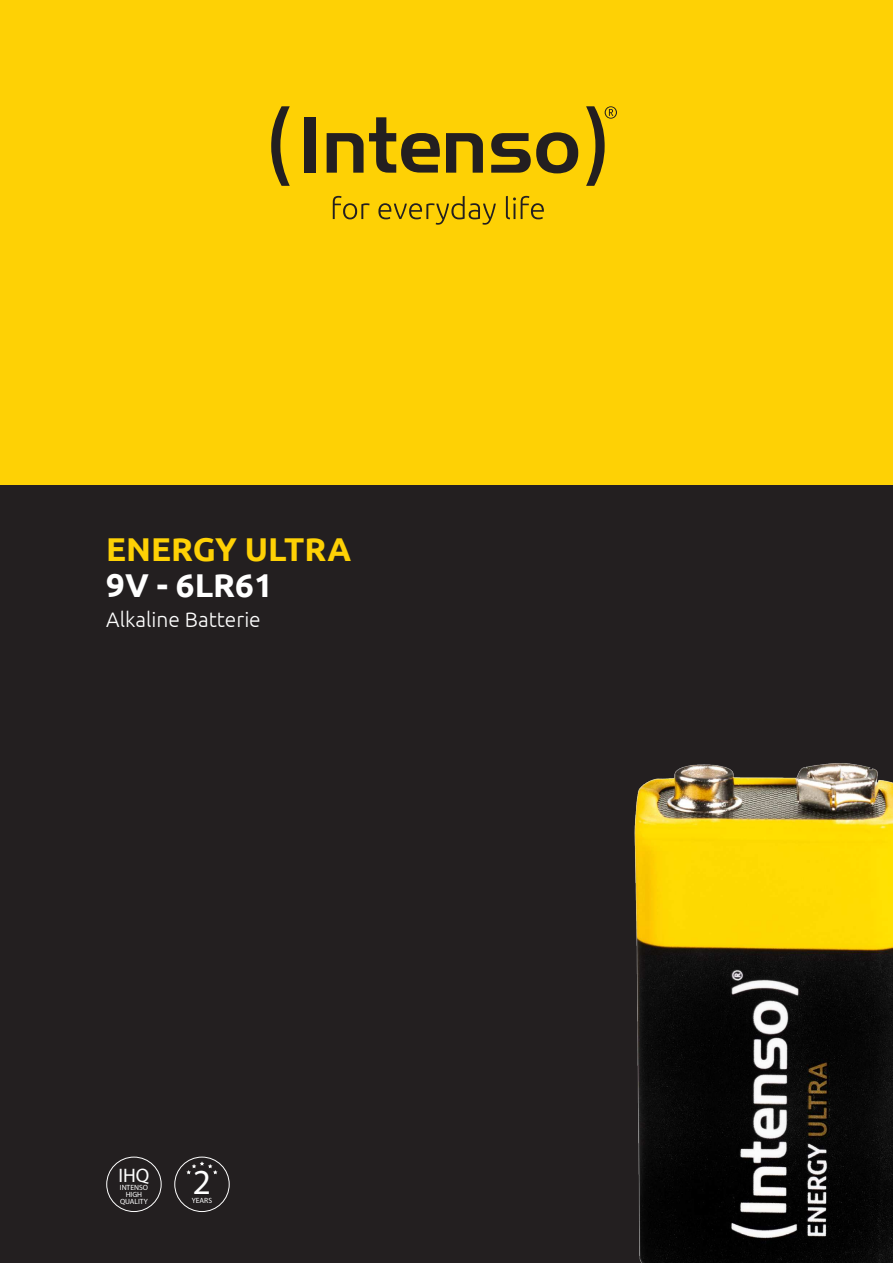
<style>
.page{position:relative;width:893px;height:1263px;background:#231f20}
.page>*{position:absolute;margin:0;border:0;box-sizing:border-box;transform-origin:0 0}
.t1{font:35.25px "Myriad Pro";color:#fff}
.t2{font:700 33px "Ubuntu";color:#fed105}
.t3{font:700 33px "Ubuntu";color:#fff}
.t4{font:300 21px "Ubuntu";color:#fff}
.t5{font:19.65px "Myriad Pro";color:#fff}
.t6{font:7.5px/7.1px "Myriad Pro";color:#fff;text-align:center}
</style>
<div class="page">
<div style="left:0;top:0;width:893px;height:485px;background:#fed105"></div>
<svg style="left:586px;top:106px;width:31px;height:80px"></svg>
<svg style="left:271px;top:106px;width:19px;height:80px"></svg>
<div style="left:305px;top:117px;width:11px;height:56px;background:#231f20"></div>
<svg style="left:446px;top:133px;width:37px;height:40px"></svg>
<svg style="left:491px;top:132px;width:87px;height:41px"></svg>
<svg style="left:327px;top:117px;width:113px;height:56px"></svg>
<svg style="left:333px;top:196px;width:211px;height:29px"></svg>
<img style="left:634px;top:763px;width:259px;height:500px">
<div style="left:174px;top:1157px;width:56px;height:55px;border:1px solid #fff;border-radius:50%"></div>
<svg style="left:186px;top:1161px;width:32px;height:13px"></svg>
<div style="left:106px;top:1157px;width:56px;height:55px;border:1px solid #fff;border-radius:50%"></div>
<h2 class="t2" style="left:106px;top:536px;width:247px">ENERGY ULTRA</h2>
<h2 class="t3" style="left:106px;top:572px;width:168px">9V - 6LR61</h2>
<h3 class="t4" style="left:106px;top:610px;width:156px">Alkaline Batterie</h3>
<h3 class="t5" style="left:118px;top:1168px;width:32px">IHQ</h3>
<p class="t6" style="left:120px;top:1184px;width:30px">INTENSO<br>HIGH<br>QUALITY</p>
<h1 class="t1" style="left:193px;top:1169px;width:20px">2</h1>
<p class="t6" style="left:192px;top:1197px;width:22px">YEARS</p>
</div>
